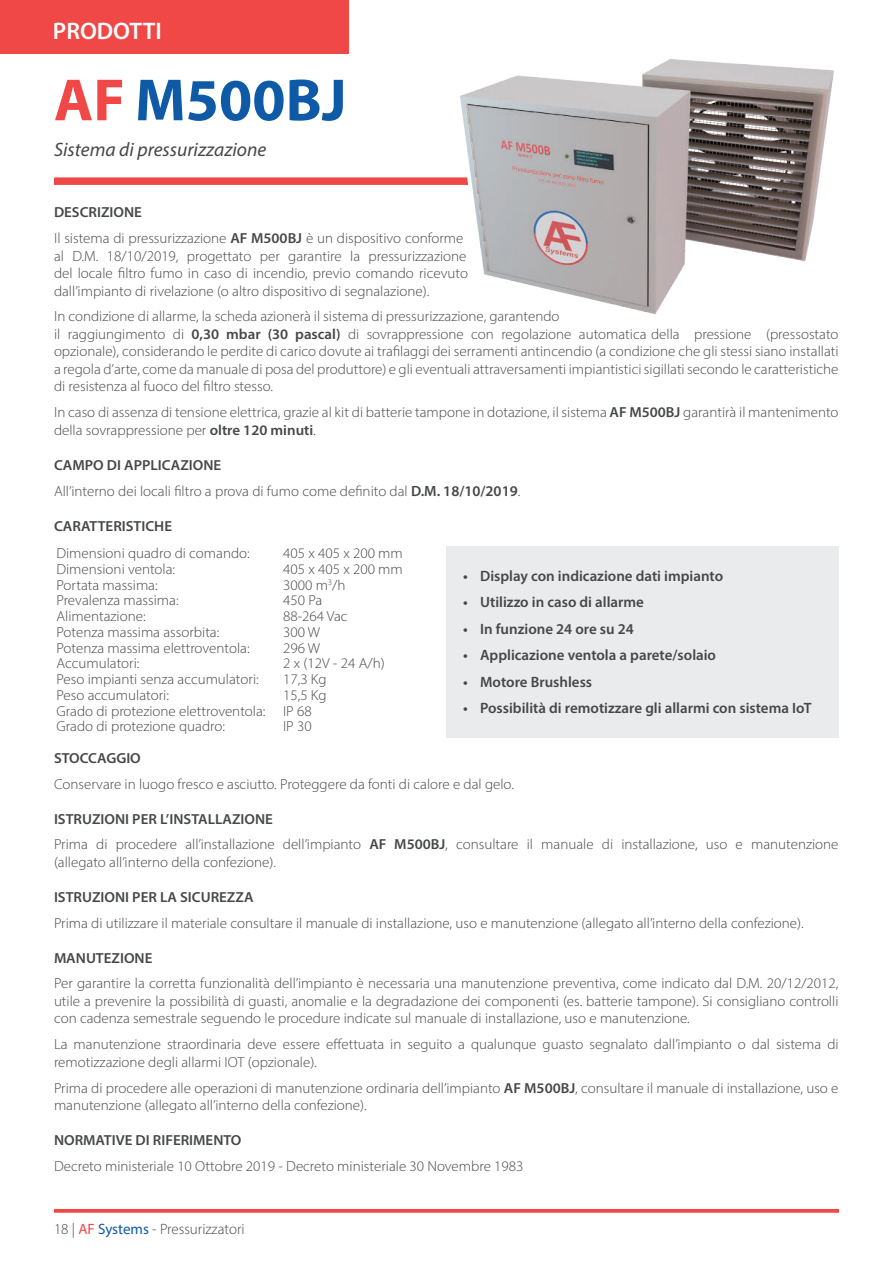
<style>
.page{position:relative;width:893px;height:1263px;background:#fff}
.page>*{position:absolute;margin:0;border:0;box-sizing:border-box;transform-origin:0 0}
.t1{font:700 60px "Myriad Pro";color:#0e5aa7}
.t2{font:600 24px "Myriad Pro";color:#fff}
.t3{font:italic 19.5px "Myriad Pro";color:#464748}
.t4{font:600 15px "Myriad Pro";color:#464748}
.t5{font:300 15px "Myriad Pro";color:#464748}
.t6{font:300 14.55px/17.5px "Myriad Pro";color:#464748}
.t7{font:600 14.55px "Myriad Pro";color:#464748}
.s1{color:#ef4846}
.s2{font-weight:600}
.s3{font-size:14.85px}
.s4{font-weight:600;font-size:14.85px}
.s5{font-weight:400;color:#ef4846}
.s6{font-weight:400;color:#0e5aa7}
</style>
<div class="page">
<div style="left:0;top:0;width:349px;height:54px;background:#ef4846"></div>
<svg style="left:54px;top:1209px;width:785px;height:4px;background:#f05351"></svg>
<div style="left:54px;top:177px;width:785px;height:8px;background:#ef4846"></div>
<div style="left:446px;top:546px;width:393px;height:191px;background:#eaebec"></div>
<img style="left:456px;top:59px;width:383px;height:255px">
<h2 class="t2" style="left:53px;top:15px;width:110px">PRODOTTI</h2>
<h1 class="t1" style="left:54px;top:61px;width:294px"><span class="s1">AF</span> M500BJ</h1>
<h3 class="t3" style="left:54px;top:138px;width:214px">Sistema di pressurizzazione</h3>
<p class="t6" style="left:54px;top:199px;width:411px;line-height:25.8px"><span class="s2">DESCRIZIONE<br></span>Il sistema di pressurizzazione <span class="s2">AF M500BJ</span> è un dispositivo conforme</p>
<p class="t6" style="left:54px;top:247px;width:415px;text-align:justify">al <span class="s3">D.M. 18/10/2019</span>, progettato per garantire la pressurizzazione del locale filtro fumo in caso di incendio, previo comando ricevuto dall’impianto di rivelazione (o altro dispositivo di segnalazione).</p>
<p class="t6" style="left:54px;top:308px;width:786px">In condizione di allarme, la scheda azionerà il sistema di pressurizzazione, garantendo<br>il raggiungimento di <span class="s2">0,30 mbar (30 pascal)</span> di sovrappressione con regolazione automatica della pressione (pressostato opzionale), considerando le perdite di carico dovute ai trafilaggi dei serramenti antincendio (a condizione che gli stessi siano installati a regola d’arte, come da manuale di posa del produttore) e gli eventuali attraversamenti impiantistici sigillati secondo le caratteristiche di resistenza al fuoco del filtro stesso.</p>
<p class="t6" style="left:54px;top:403px;width:786px">In caso di assenza di tensione elettrica, grazie al kit di batterie tampone in dotazione, il sistema <span class="s2">AF M500BJ</span> garantirà il mantenimento della sovrappressione per <span class="s2">oltre 120 minuti</span>.</p>
<p class="t6" style="left:54px;top:452px;width:468px;line-height:26.1px"><span class="s2">CAMPO DI APPLICAZIONE<br></span>All’interno dei locali filtro a prova di fumo come definito dal <span class="s4">D.M. 18/10/2019</span>.</p>
<p class="t7" style="left:54px;top:517px;width:120px">CARATTERISTICHE</p>
<p class="t6" style="left:56px;top:544px;width:195px">Dimensioni quadro di comando:</p>
<p class="t6" style="left:283px;top:544px;width:121px">405 x 405 x 200 mm</p>
<p class="t6" style="left:56px;top:560px;width:120px">Dimensioni ventola:</p>
<p class="t6" style="left:283px;top:560px;width:121px">405 x 405 x 200 mm</p>
<p class="t6" style="left:56px;top:576px;width:103px">Portata massima:</p>
<p class="t6" style="left:283px;top:576px;width:64px">3000 m<sup>3</sup>/h</p>
<p class="t6" style="left:56px;top:592px;width:124px">Prevalenza massima:</p>
<p class="t6" style="left:283px;top:592px;width:41px">450 Pa</p>
<p class="t6" style="left:56px;top:607px;width:91px">Alimentazione:</p>
<p class="t6" style="left:283px;top:607px;width:66px">88-264 Vac</p>
<p class="t6" style="left:56px;top:623px;width:164px">Potenza massima assorbita:</p>
<p class="t6" style="left:283px;top:623px;width:39px">300 W</p>
<p class="t6" style="left:56px;top:639px;width:195px">Potenza massima elettroventola:</p>
<p class="t6" style="left:283px;top:639px;width:39px">296 W</p>
<p class="t6" style="left:56px;top:655px;width:85px">Accumulatori:</p>
<p class="t6" style="left:283px;top:655px;width:103px">2 x (12V - 24 A/h)</p>
<p class="t6" style="left:56px;top:670px;width:204px">Peso impianti senza accumulatori:</p>
<p class="t6" style="left:283px;top:670px;width:45px">17,3 Kg</p>
<p class="t6" style="left:56px;top:686px;width:114px">Peso accumulatori:</p>
<p class="t4" style="left:463px;top:566px;width:262px">• Display con indicazione dati impianto</p>
<p class="t4" style="left:463px;top:593px;width:182px">• Utilizzo in caso di allarme</p>
<p class="t4" style="left:463px;top:619px;width:172px">• In funzione 24 ore su 24</p>
<p class="t4" style="left:463px;top:646px;width:254px">• Applicazione ventola a parete/solaio</p>
<p class="t4" style="left:463px;top:672px;width:131px">• Motore Brushless</p>
<p class="t4" style="left:463px;top:699px;width:350px">• Possibilità di remotizzare gli allarmi con sistema IoT</p>
<p class="t6" style="left:56px;top:687px;width:272px;line-height:15.8px;text-indent:227px">15,5 Kg<br>Grado di protezione elettroventola: IP 68<br>Grado di protezione quadro:</p>
<p class="t6" style="left:283px;top:717px;width:30px">IP 30</p>
<p class="t7" style="left:54px;top:749px;width:88px">STOCCAGGIO</p>
<p class="t6" style="left:54px;top:775px;width:461px">Conservare in luogo fresco e asciutto. Proteggere da fonti di calore e dal gelo.</p>
<p class="t6" style="left:54px;top:806px;width:786px;line-height:25.8px"><span class="s2">ISTRUZIONI PER L’INSTALLAZIONE<br></span>Prima di procedere all’installazione dell’impianto <span class="s2">AF M500BJ</span>, consultare il manuale di installazione, uso e manutenzione</p>
<p class="t6" style="left:54px;top:853px;width:224px">(allegato all’interno della confezione).</p>
<p class="t7" style="left:54px;top:888px;width:201px">ISTRUZIONI PER LA SICUREZZA</p>
<p class="t6" style="left:54px;top:914px;width:751px">Prima di utilizzare il materiale consultare il manuale di installazione, uso e manutenzione (allegato all’interno della confezione).</p>
<p class="t7" style="left:54px;top:948px;width:100px">MANUTEZIONE</p>
<p class="t6" style="left:54px;top:975px;width:786px;text-align:justify">Per garantire la corretta funzionalità dell’impianto è necessaria una manutenzione preventiva, come indicato dal D.M. 20/12/2012, utile a prevenire la possibilità di guasti, anomalie e la degradazione dei componenti (es. batterie tampone). Si consigliano controlli con cadenza semestrale seguendo le procedure indicate sul manuale di installazione, uso e manutenzione.</p>
<p class="t6" style="left:54px;top:1035px;width:786px">La manutenzione straordinaria deve essere effettuata in seguito a qualunque guasto segnalato dall’impianto o dal sistema di remotizzazione degli allarmi IOT (opzionale).</p>
<p class="t6" style="left:54px;top:1079px;width:786px">Prima di procedere alle operazioni di manutenzione ordinaria dell’impianto <span class="s2">AF M500BJ</span>, consultare il manuale di installazione, uso e manutenzione (allegato all’interno della confezione).</p>
<p class="t7" style="left:54px;top:1131px;width:189px">NORMATIVE DI RIFERIMENTO</p>
<p class="t6" style="left:54px;top:1157px;width:471px">Decreto ministeriale 10 Ottobre 2019 - Decreto ministeriale 30 Novembre 1983</p>
<p class="t5" style="left:54px;top:1219px;width:192px">18 | <span class="s5">AF</span> <span class="s6">Systems</span> - Pressurizzatori</p>
</div>
